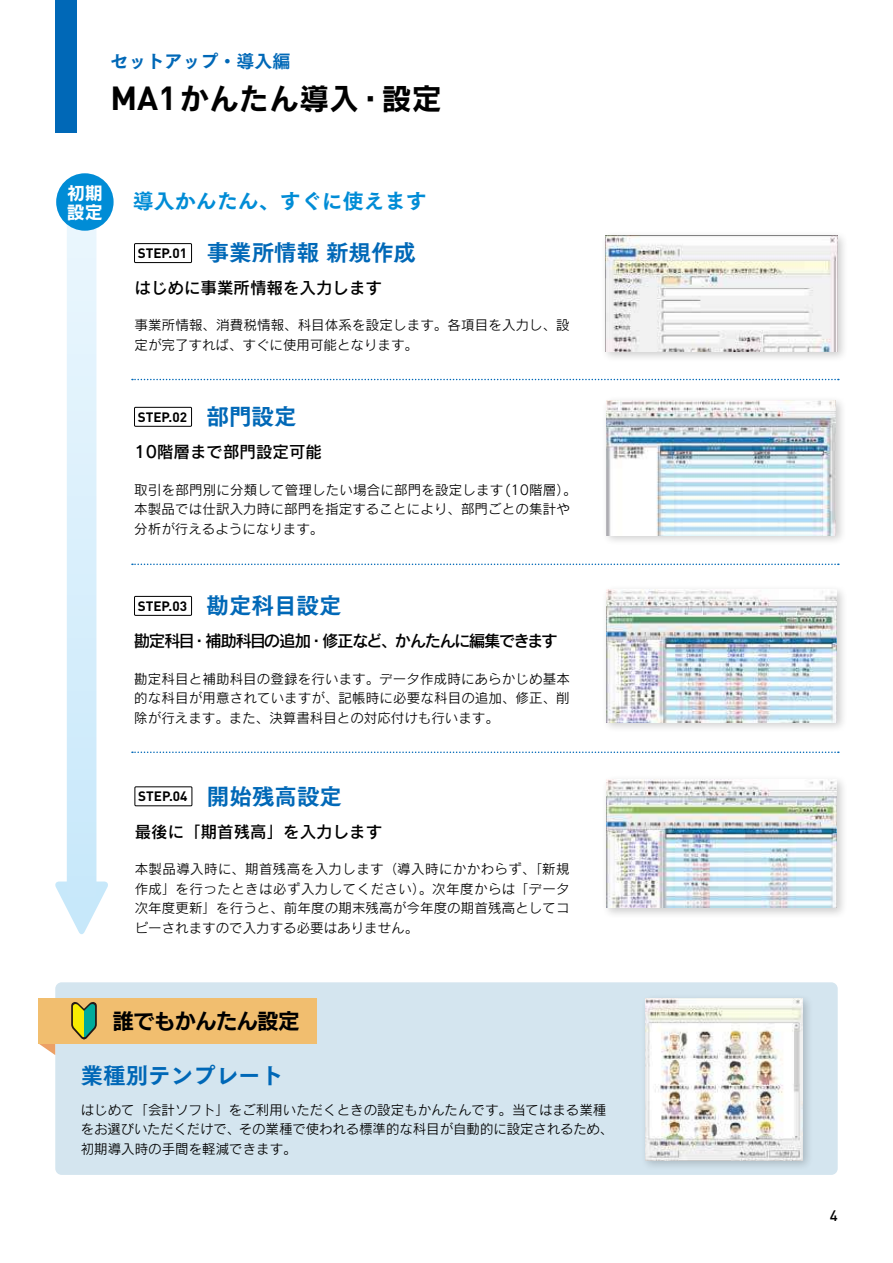
<style>
.page{position:relative;width:893px;height:1263px;background:#fff}
.page>*{position:absolute;margin:0;border:0;box-sizing:border-box;transform-origin:0 0}
.t1{font:30px "Rodin Pro B";color:#000}
.t2{font:22.5px "Tsuku Go Pro E";color:#0068b7}
.t3{font:21px "Tsuku Go Pro E";color:#008cd6}
.t4{font:21px "New Rodin Pro B";letter-spacing:-.015em;color:#000}
.t5{font:18px "Tsuku Go Pro E";color:#0068b7}
.t6{font:18px/19.5px "Rodin Pro B";color:#fff}
.t7{font:16.5px "Rodin Pro DB";color:#000}
.t8{font:16.5px "Rodin Pro DB";letter-spacing:-.095em;color:#000}
.t9{font:500 15px "DIN Pro";color:#000}
.t10{font:13.5px/19.5px "Rodin Pro M";color:#000}
.t11{font:700 13.5px "DIN Pro";color:#000}
.s1{font-family:"DIN Pro";font-weight:700;font-size:33px}
</style>
<div class="page">
<svg style="left:55px;top:220px;width:53px;height:714px"></svg>
<div style="left:55px;top:982px;width:783px;height:193px;background:#d4e5ef;border-radius:6px"></div>
<div style="left:134px;top:243px;width:58px;height:20px;border:1px solid #000"></div>
<div style="left:134px;top:407px;width:58px;height:19px;border:1px solid #000"></div>
<div style="left:134px;top:596px;width:58px;height:19px;border:1px solid #000"></div>
<div style="left:640px;top:994px;width:173px;height:177px;background:#000;opacity:.2"></div>
<img style="left:645px;top:999px;width:157px;height:161px">
<div style="left:601px;top:395px;width:246px;height:152px;background:#000;opacity:.2"></div>
<img style="left:607px;top:400px;width:229px;height:135px">
<div style="left:601px;top:584px;width:247px;height:150px;background:#000;opacity:.2"></div>
<img style="left:607px;top:589px;width:230px;height:133px">
<div style="left:601px;top:774px;width:247px;height:145px;background:#000;opacity:.2"></div>
<img style="left:607px;top:780px;width:230px;height:128px">
<div style="left:600px;top:231px;width:249px;height:131px;background:#000;opacity:.2"></div>
<img style="left:606px;top:236px;width:232px;height:115px">
<svg style="left:39px;top:1044px;width:16px;height:11px"></svg>
<div style="left:39px;top:998px;width:278px;height:46px;background:#f1be6f"></div>
<svg style="left:71px;top:1002px;width:26px;height:37px"></svg>
<svg style="left:132px;top:379px;width:707px;height:1px"></svg>
<svg style="left:132px;top:563px;width:707px;height:2px"></svg>
<svg style="left:132px;top:751px;width:707px;height:2px"></svg>
<div style="left:56px;top:173px;width:58px;height:58px;background:#008cd6;border-radius:50%"></div>
<div style="left:135px;top:787px;width:57px;height:19px;border:1px solid #000"></div>
<div style="left:55px;top:0;width:22px;height:133px;background:#0068b7"></div>
<h3 class="t5" style="left:111px;top:45px;width:182px">セットアップ・導入編</h3>
<h1 class="t1" style="left:111px;top:78px;width:333px"><span class="s1">MA1</span>かんたん導入・設定</h1>
<h3 class="t6" style="left:67px;top:182px;width:37px">初期設定</h3>
<h3 class="t3" style="left:133px;top:182px;width:296px">導入かんたん、すぐに使えます</h3>
<h2 class="t2" style="left:207px;top:232px;width:211px">事業所情報 新規作成</h2>
<p class="t7" style="left:135px;top:277px;width:249px">はじめに事業所情報を入力します</p>
<p class="t10" style="left:135px;top:315px;width:437px">事業所情報、消費税情報、科目体系を設定します。各項目を入力し、設定が完了すれば、すぐに使用可能となります。</p>
<p class="t11" style="left:138px;top:242px;width:51px">STEP.01</p>
<h2 class="t2" style="left:207px;top:397px;width:91px">部門設定</h2>
<p class="t7" style="left:134px;top:441px;width:189px">10階層まで部門設定可能</p>
<p class="t10" style="left:134px;top:479px;width:444px">取引を部門別に分類して管理したい場合に部門を設定します (10階層）。本製品では仕訳入力時に部門を指定することにより、部門ごとの集計や分析が行えるようになります。</p>
<p class="t11" style="left:138px;top:405px;width:51px">STEP.02</p>
<h2 class="t2" style="left:207px;top:586px;width:136px">勘定科目設定</h2>
<p class="t8" style="left:134px;top:630px;width:425px">勘定科目・補助科目の追加・修正など、かんたんに編集できます</p>
<p class="t10" style="left:134px;top:668px;width:437px;text-align:justify">勘定科目と補助科目の登録を行います。データ作成時にあらかじめ基本的な科目が用意されていますが、記帳時に必要な科目の追加、修正、削除が行えます。また、決算書科目との対応付けも行います。</p>
<p class="t11" style="left:138px;top:594px;width:51px">STEP.03</p>
<h2 class="t2" style="left:207px;top:776px;width:136px">開始残高設定</h2>
<p class="t7" style="left:135px;top:820px;width:249px">最後に「期首残高」を入力します</p>
<p class="t10" style="left:135px;top:859px;width:437px;text-align:justify">本製品導入時に、期首残高を入力します（導入時にかかわらず、「新規作成」を行ったときは必ず入力してください）。次年度からは 「データ次年度更新」を行うと、前年度の期末残高が今年度の期首残高としてコピーされますので入力する必要はありません。</p>
<p class="t11" style="left:138px;top:785px;width:51px">STEP.04</p>
<h3 class="t4" style="left:113px;top:1002px;width:188px">誰でもかんたん設定</h3>
<h2 class="t2" style="left:81px;top:1056px;width:204px">業種別テンプレート</h2>
<p class="t10" style="left:81px;top:1099px;width:534px">はじめて「会計ソフト」をご利用いただくときの設定もかんたんです。当てはまる業種をお選びいただくだけで、その業種で使われる標準的な科目が自動的に設定されるため、初期導入時の手間を軽減できます。</p>
<p class="t9" style="left:830px;top:1203px;width:9px">4</p>
</div>
